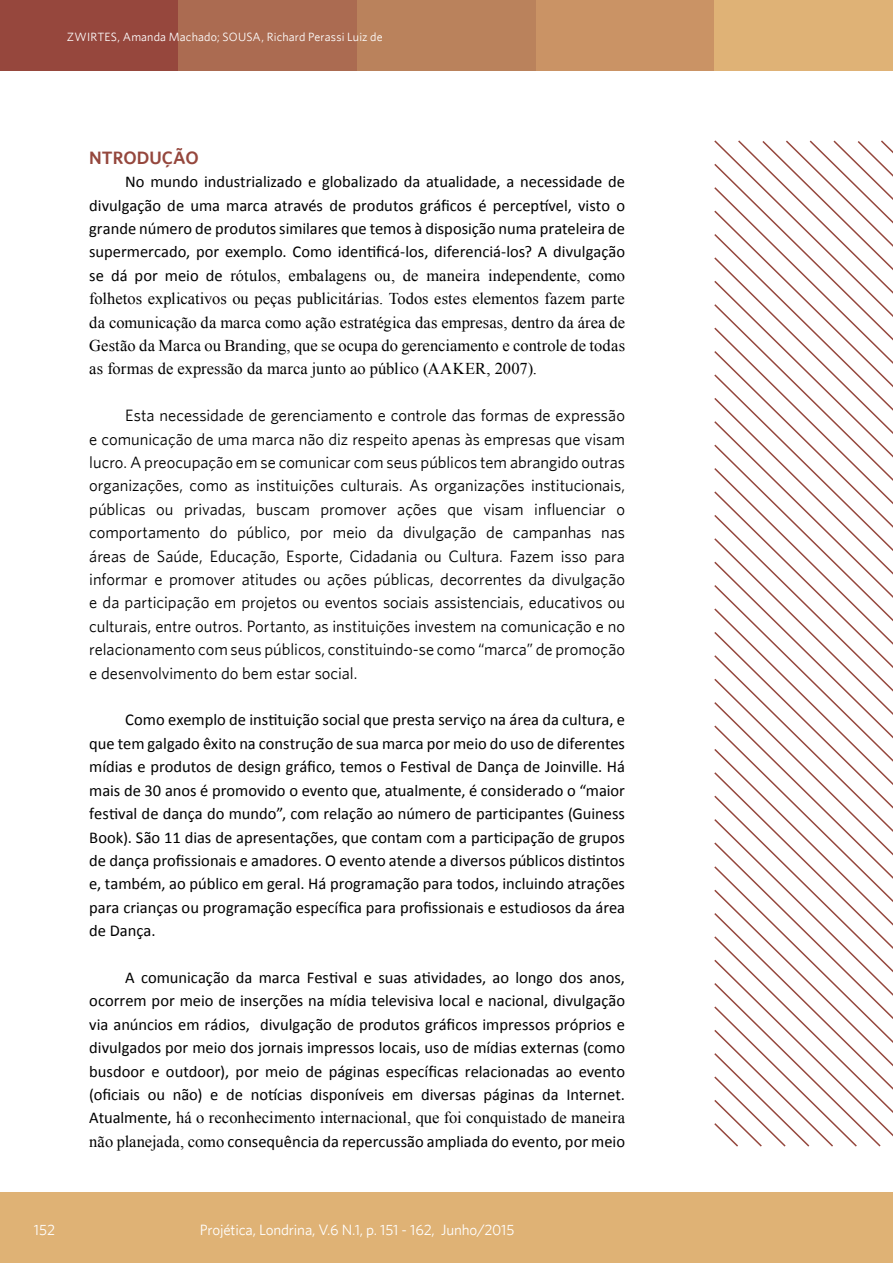
<style>
.page{position:relative;width:893px;height:1263px;background:#fff}
.page>*{position:absolute;margin:0;border:0;box-sizing:border-box;transform-origin:0 0}
.Titulo_corpus{font:600 18px "Whitney";color:#95473d}
.texto{font:16.5px/23.4px "Calibri";color:#000;text-align:justify}
.texto-2{font:16.5px/23.4px "Whitney";color:#000;text-align:justify}
.texto-3{font:16.5px/23.4px "Times New Roman";letter-spacing:.005em;color:#000;text-align:justify}
.t1{font:15px "Whitney";letter-spacing:-.01em;color:#fff}
.cabecalho_autor{font:12px "Whitney";letter-spacing:.015em;color:#fff}
.s1{font-family:"Calibri"}
.s2{font-family:"Times New Roman"}
</style>
<div class="page">
<svg style="left:714px;top:466px;width:179px;height:24px"></svg>
<svg style="left:714px;top:490px;width:179px;height:23px"></svg>
<svg style="left:714px;top:513px;width:179px;height:24px"></svg>
<svg style="left:714px;top:537px;width:179px;height:23px"></svg>
<svg style="left:714px;top:560px;width:179px;height:23px"></svg>
<svg style="left:714px;top:583px;width:179px;height:24px"></svg>
<svg style="left:714px;top:607px;width:179px;height:23px"></svg>
<svg style="left:714px;top:630px;width:179px;height:24px"></svg>
<svg style="left:714px;top:654px;width:179px;height:23px"></svg>
<svg style="left:714px;top:677px;width:179px;height:23px"></svg>
<svg style="left:714px;top:700px;width:179px;height:24px"></svg>
<svg style="left:714px;top:724px;width:179px;height:23px"></svg>
<svg style="left:714px;top:747px;width:179px;height:24px"></svg>
<svg style="left:714px;top:771px;width:179px;height:23px"></svg>
<svg style="left:714px;top:794px;width:179px;height:23px"></svg>
<svg style="left:714px;top:817px;width:179px;height:24px"></svg>
<svg style="left:714px;top:841px;width:179px;height:24px"></svg>
<svg style="left:736px;top:140px;width:157px;height:330px"></svg>
<svg style="left:714px;top:865px;width:179px;height:23px"></svg>
<svg style="left:714px;top:888px;width:179px;height:23px"></svg>
<svg style="left:714px;top:911px;width:179px;height:236px"></svg>
<div style="left:0;top:0;width:179px;height:70px;background:#96473d"></div>
<div style="left:357px;top:0;width:179px;height:70px;background:#ba825c"></div>
<div style="left:536px;top:0;width:178px;height:70px;background:#ca9365"></div>
<div style="left:179px;top:0;width:178px;height:70px;background:#ab6b51"></div>
<div style="left:714px;top:0;width:179px;height:70px;background:#dfb276"></div>
<div style="left:0;top:1193px;width:893px;height:70px;background:#dfb275"></div>
<p class="cabecalho_autor" style="left:67px;top:29px;width:317px">ZWIRTES, Amanda Machado; SOUSA, Richard Perassi Luiz de</p>
<p class="t1" style="left:34px;top:1221px;width:23px">152</p>
<p class="Titulo_corpus" style="left:89px;top:147px;width:111px">NTRODUÇÃO</p>
<p class="texto-3" style="left:89px;top:170px;width:537px;text-indent:36px"><span class="s1">No mundo industrializado e globalizado da atualidade, a necessidade de divulgação de uma marca através de produtos gráficos é perceptível, visto o grande número de produtos similares que temos à disposição numa prateleira de supermercado, por exemplo. Como identificá-los, diferenciá-los? A divulgação se dá por meio de</span> rótulos, embalagens ou, de maneira independente, como folhetos explicativos ou peças publicitárias. Todos estes elementos fazem parte da comunicação da marca como ação estratégica das empresas, dentro da área de Gestão da Marca ou Branding, que se ocupa do gerenciamento e controle de todas as formas de expressão da marca junto ao público (AAKER, 2007).</p>
<p class="texto-2" style="left:89px;top:403px;width:537px;text-indent:36px">Esta necessidade de gerenciamento e controle das formas de expressão e comunicação de uma marca não diz respeito apenas às empresas que visam lucro. A preocupação em se comunicar com seus públicos tem abrangido outras organizações, como as instituições culturais. As organizações institucionais, públicas ou privadas, buscam promover ações que visam influenciar o comportamento do público, por meio da divulgação de campanhas nas áreas de Saúde, Educação, Esporte, Cidadania ou Cultura. Fazem isso para informar e promover atitudes ou ações públicas, decorrentes da divulgação e da participação em projetos ou eventos sociais assistenciais, educativos ou culturais, entre outros. Portanto, as instituições investem na comunicação e no relacionamento com seus públicos, constituindo-se como “marca” de promoção e desenvolvimento do bem estar social.</p>
<p class="texto" style="left:89px;top:708px;width:537px;text-indent:36px">Como exemplo de instituição social que presta serviço na área da cultura, e que tem galgado êxito na construção de sua marca por meio do uso de diferentes mídias e produtos de design gráfico, temos o Festival de Dança de Joinville. Há mais de 30 anos é promovido o evento que, atualmente, é considerado o “maior festival de dança do mundo”, com relação ao número de participantes (Guiness Book). São 11 dias de apresentações, que contam com a participação de grupos de dança profissionais e amadores. O evento atende a diversos públicos distintos e, também, ao público em geral. Há programação para todos, incluindo atrações para crianças ou programação específica para profissionais e estudiosos da área de Dança.</p>
<p class="texto" style="left:89px;top:966px;width:537px;text-indent:36px">A comunicação da marca Festival e suas atividades, ao longo dos anos, ocorrem por meio de inserções na mídia televisiva local e nacional, divulgação via anúncios em rádios, divulgação de produtos gráficos impressos próprios e divulgados por meio dos jornais impressos locais, uso de mídias externas (como busdoor e outdoor), por meio de páginas específicas relacionadas ao evento (oficiais ou não) e de notícias disponíveis em diversas páginas da Internet.<br>Atualmente, <span class="s2">há o reconhecimento internacional, que foi conquistado de maneira não planejada, como</span> consequência da repercussão ampliada do evento, por meio</p>
<p class="t1" style="left:200px;top:1221px;width:316px">Projética, Londrina, V.6 N.1, p. 151 - 162, Junho/2015</p>
</div>
